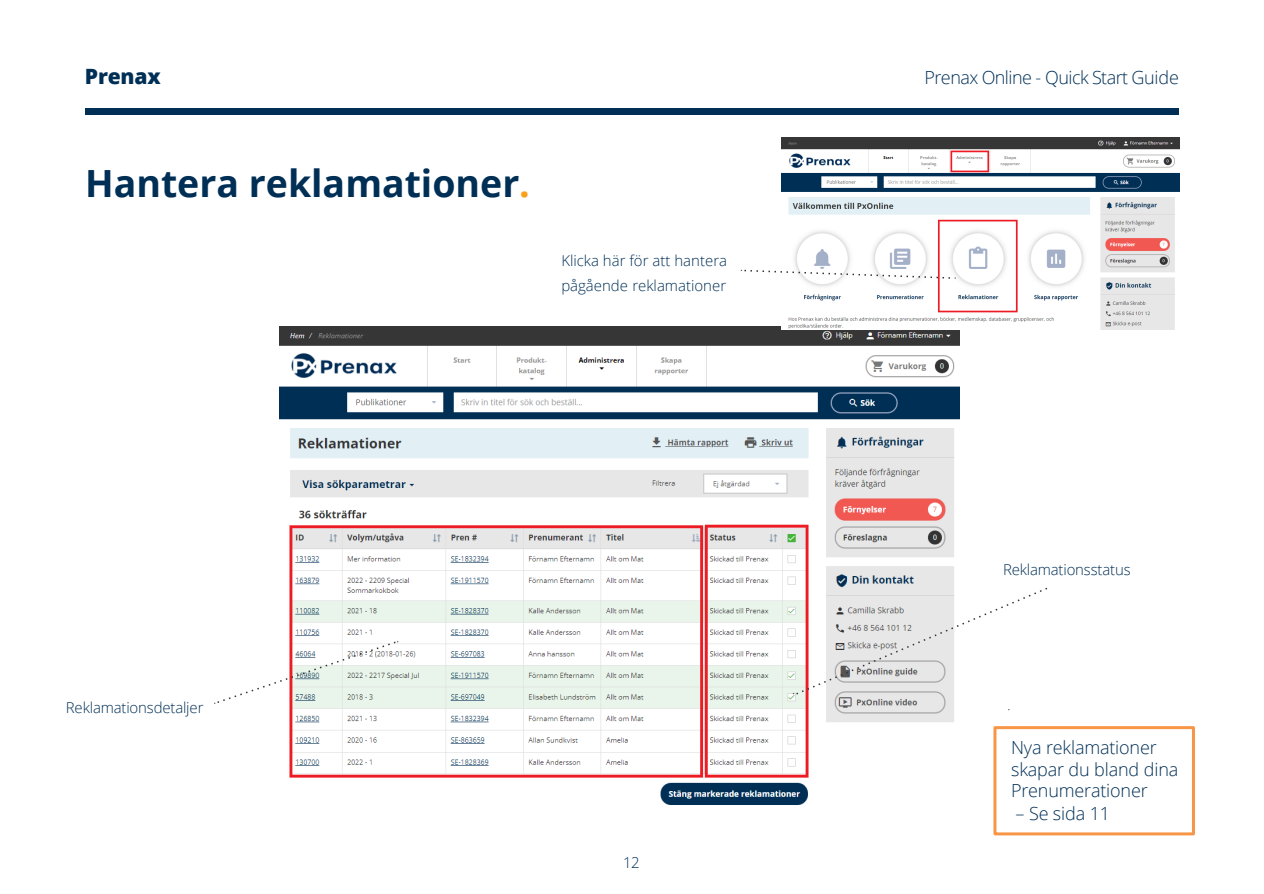
<style>
.page{position:relative;width:1264px;height:894px;background:#fff}
.page>*{position:absolute;margin:0;border:0;box-sizing:border-box;transform-origin:0 0}
.t1{font:700 37.5px "Open Sans";color:#002f56}
.t2{font:800 21px "Open Sans";letter-spacing:-.01em;color:#002f56}
.t3{font:300 18px/21.6px "Open Sans";letter-spacing:-.01em;color:#002f56}
.t4{font:300 18px "Open Sans";letter-spacing:-.03em;color:#002f56}
.t5{font:300 15px/25.5px "Open Sans";letter-spacing:-.005em;color:#002f56}
.s1{color:#f99f1b}
</style>
<div class="page">
<img style="left:280px;top:327px;width:678px;height:478px">
<img style="left:781px;top:137px;width:398px;height:192px">
<div style="left:993px;top:726px;width:201px;height:109px;background:#fff;border:3px solid #f79646"></div>
<div style="left:85px;top:108px;width:1093px;height:7px;background:#002f56"></div>
<svg style="left:214px;top:640px;width:184px;height:64px"></svg>
<svg style="left:740px;top:269px;width:215px;height:10px"></svg>
<svg style="left:792px;top:585px;width:255px;height:110px"></svg>
<p class="t2" style="left:85px;top:60px;width:77px">Prenax</p>
<p class="t4" style="left:924px;top:65px;width:256px">Prenax Online - Quick Start Guide</p>
<h2 class="t1" style="left:85px;top:156px;width:446px">Hantera reklamationer<span class="s1">.</span></h2>
<p class="t5" style="left:561px;top:247px;width:167px">Klicka här för att hantera pågående reklamationer</p>
<p class="t5" style="left:66px;top:694px;width:139px">Reklamationsdetaljer</p>
<p class="t5" style="left:623px;top:848px;width:18px">12</p>
<p class="t5" style="left:1002px;top:556px;width:129px">Reklamationsstatus</p>
<p class="t3" style="left:1010px;top:736px;width:169px">Nya reklamationer skapar du bland dina<br>Prenumerationer</p>
<p class="t3" style="left:1015px;top:802px;width:96px">– Se sida 11</p>
</div>
